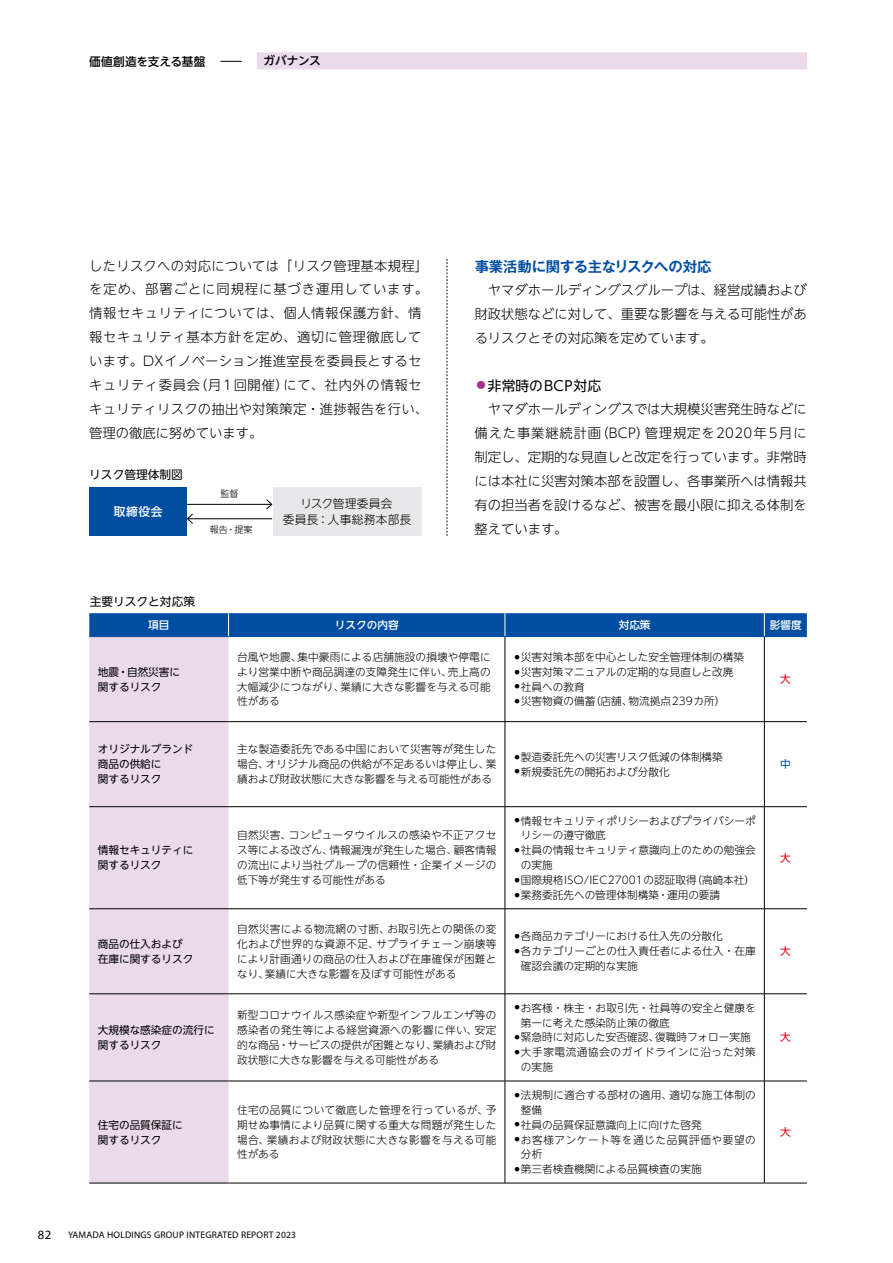
<style>
.page{position:relative;width:893px;height:1263px;background:#fff}
.page>*{position:absolute;margin:0;border:0;box-sizing:border-box;transform-origin:0 0}
.t1{font:700 14.4px "Gothic MB101 Pr 5 De";letter-spacing:-.015em;color:#004ea2}
.t2{font:13.8px "UD Shin Go NT Pro";letter-spacing:.015em;color:#000}
.t3{font:300 13.35px/23.9px "UD Shin Go NT Pro";letter-spacing:.02em;color:#000;text-align:justify}
.t4{font:300 13.35px/23.9px "UD Shin Go NT Pro";letter-spacing:.045em;color:#000}
.t5{font:12.75px "Myriad Pro";color:#000}
.t6{font:300 11.7px/15.9px "UD Shin Go NT Pro";letter-spacing:.025em;color:#000;text-align:center}
.t7{font:11.7px "UD Shin Go NT Pro";color:#000}
.t8{font:500 11.7px "UD Shin Go NT Pro";letter-spacing:-.015em;color:#000}
.t9{font:500 11.7px "UD Shin Go NT Pro";color:#fff}
.t10{font:300 10.65px/14.9px "UD Shin Go NT Pro";color:#000;text-align:justify}
.t11{font:10.65px/14.9px "UD Shin Go NT Pro";color:#000}
.t12{font:300 10.65px "UD Shin Go NT Pro";letter-spacing:.055em;color:#000}
.t13{font:300 10.65px "UD Shin Go NT Pro";letter-spacing:.02em;color:#000}
.t14{font:500 10.65px "UD Shin Go NT Pro";color:#fff}
.t15{font:10.65px "UD Shin Go NT Pro";color:#e60012}
.t16{font:10.65px "UD Shin Go NT Pro";color:#004ea2}
.t17{font:9.6px "Myriad Pro";letter-spacing:.02em;color:#000}
.t18{font:300 9px "UD Shin Go NT Pro";color:#000}
.s1{font-weight:300;font-size:13.35px;color:#a5308d}
.s2{font-weight:500;font-size:7.5px}
</style>
<div class="page">
<svg style="left:220px;top:61px;width:22px;height:1px"></svg>
<div style="left:257px;top:52px;width:550px;height:17px;background:#ebdaea"></div>
<hr style="left:187px;top:504px;width:85px;height:1px;background:#000">
<svg style="left:266px;top:499px;width:7px;height:11px"></svg>
<hr style="left:188px;top:518px;width:84px;height:1px;background:#000">
<svg style="left:187px;top:513px;width:7px;height:11px"></svg>
<div style="left:89px;top:487px;width:98px;height:49px;background:#004ea2"></div>
<div style="left:273px;top:487px;width:148px;height:49px;background:#e8e8ea"></div>
<div style="left:89px;top:637px;width:140px;height:546px;background:#ebdaea"></div>
<hr style="left:505px;top:637px;width:1px;height:84px;background:#000">
<hr style="left:764px;top:637px;width:1px;height:84px;background:#000">
<hr style="left:505px;top:722px;width:1px;height:84px;background:#000">
<hr style="left:764px;top:722px;width:1px;height:84px;background:#000">
<hr style="left:505px;top:807px;width:1px;height:101px;background:#000">
<hr style="left:764px;top:807px;width:1px;height:101px;background:#000">
<hr style="left:505px;top:909px;width:1px;height:84px;background:#000">
<hr style="left:764px;top:909px;width:1px;height:84px;background:#000">
<hr style="left:505px;top:994px;width:1px;height:87px;background:#000">
<hr style="left:764px;top:994px;width:1px;height:87px;background:#000">
<hr style="left:505px;top:1081px;width:1px;height:102px;background:#000">
<hr style="left:764px;top:1081px;width:1px;height:102px;background:#000">
<hr style="left:89px;top:721px;width:140px;height:1px;background:#000">
<hr style="left:229px;top:721px;width:276px;height:1px;background:#000">
<hr style="left:505px;top:721px;width:259px;height:1px;background:#000">
<hr style="left:764px;top:721px;width:43px;height:1px;background:#000">
<hr style="left:89px;top:806px;width:140px;height:1px;background:#000">
<hr style="left:229px;top:806px;width:276px;height:1px;background:#000">
<hr style="left:505px;top:806px;width:259px;height:1px;background:#000">
<hr style="left:764px;top:806px;width:43px;height:1px;background:#000">
<hr style="left:89px;top:908px;width:140px;height:1px;background:#000">
<hr style="left:229px;top:908px;width:276px;height:1px;background:#000">
<hr style="left:505px;top:908px;width:259px;height:1px;background:#000">
<hr style="left:764px;top:908px;width:43px;height:1px;background:#000">
<hr style="left:89px;top:993px;width:140px;height:1px;background:#000">
<hr style="left:229px;top:993px;width:276px;height:1px;background:#000">
<hr style="left:505px;top:993px;width:259px;height:1px;background:#000">
<hr style="left:764px;top:993px;width:43px;height:1px;background:#000">
<hr style="left:89px;top:1081px;width:140px;height:1px;background:#000">
<hr style="left:229px;top:1081px;width:276px;height:1px;background:#000">
<hr style="left:505px;top:1081px;width:259px;height:1px;background:#000">
<hr style="left:764px;top:1081px;width:43px;height:1px;background:#000">
<hr style="left:89px;top:1183px;width:140px;height:1px;background:#000">
<hr style="left:229px;top:1183px;width:276px;height:1px;background:#000">
<hr style="left:505px;top:1183px;width:259px;height:1px;background:#000">
<hr style="left:764px;top:1183px;width:43px;height:1px;background:#000">
<div style="left:89px;top:613px;width:718px;height:23px;background:#004ea2"></div>
<hr style="left:89px;top:636px;width:140px;height:1px;background:#004ea2">
<hr style="left:229px;top:636px;width:276px;height:1px;background:#004ea2">
<hr style="left:505px;top:636px;width:259px;height:1px;background:#004ea2">
<hr style="left:764px;top:636px;width:43px;height:1px;background:#004ea2">
<svg style="left:447px;top:259px;width:1px;height:277px"></svg>
<p class="t8" style="left:89px;top:52px;width:118px">価値創造を支える基盤</p>
<p class="t8" style="left:263px;top:51px;width:59px">ガバナンス</p>
<p class="t4" style="left:89px;top:253px;width:340px">したリスクへの対応については「リスク管理基本規程」を定め、部署ごとに同規程に基づき運用しています。情報セキュリティについては、個人情報保護方針、情報セキュリティ基本方針を定め、適切に管理徹底しています。DXイノベーション推進室長を委員長とするセキュリティ委員会（月1回開催）にて、社内外の情報セキュリティリスクの抽出や対策策定・進捗報告を行い、管理の徹底に努めています。</p>
<p class="t7" style="left:89px;top:465px;width:95px">リスク管理体制図</p>
<p class="t9" style="left:114px;top:502px;width:50px">取締役会</p>
<p class="t18" style="left:221px;top:487px;width:20px">監督</p>
<p class="t18" style="left:210px;top:522px;width:44px">報告・提案</p>
<p class="t7" style="left:90px;top:592px;width:107px">主要リスクと対応策</p>
<p class="t6" style="left:283px;top:495px;width:130px">リスク管理委員会<br>委員長：人事総務本部長</p>
<h1 class="t1" style="left:475px;top:255px;width:238px">事業活動に関する主なリスクへの対応</h1>
<p class="t3" style="left:475px;top:278px;width:334px;text-indent:13px">ヤマダホールディングスグループは、経営成績および財政状態などに対して、重要な影響を与える可能性があるリスクとその対応策を定めています。</p>
<p class="t2" style="left:475px;top:374px;width:128px"><span class="s1">◦</span>非常時のBCP対応</p>
<p class="t3" style="left:475px;top:397px;width:334px;text-indent:13px">ヤマダホールディングスでは大規模災害発生時などに備えた事業継続計画（BCP）管理規定を2020年5月に制定し、定期的な見直しと改定を行っています。非常時には本社に災害対策本部を設置し、各事業所へは情報共有の担当者を設けるなど、被害を最小限に抑える体制を整えています。</p>
<p class="t14" style="left:148px;top:616px;width:23px">項目</p>
<p class="t14" style="left:335px;top:616px;width:65px">リスクの内容</p>
<p class="t14" style="left:619px;top:616px;width:33px">対応策</p>
<p class="t14" style="left:770px;top:616px;width:33px">影響度</p>
<p class="t11" style="left:98px;top:664px;width:84px">地震・自然災害に関するリスク</p>
<p class="t10" style="left:237px;top:649px;width:255px">台風や地震、集中豪雨による店舗施設の損壊や停電により営業中断や商品調達の支障発生に伴い、売上高の大幅減少につながり、業績に大きな影響を与える可能性がある</p>
<p class="t10" style="left:513px;top:649px;width:232px;text-align:left"><span class="s2">◦</span>災害対策本部を中心とした安全管理体制の構築<span class="s2">◦</span>災害対策マニュアルの定期的な見直しと改廃<br><span class="s2">◦</span>社員への教育<br><span class="s2">◦</span>災害物資の備蓄（店舗、物流拠点239カ所）</p>
<p class="t15" style="left:780px;top:670px;width:12px">大</p>
<p class="t11" style="left:98px;top:741px;width:97px">オリジナルブランド商品の供給に<br>関するリスク</p>
<p class="t10" style="left:237px;top:741px;width:261px">主な製造委託先である中国において災害等が発生した場合、オリジナル商品の供給が不足あるいは停止し、業績および財政状態に大きな影響を与える可能性がある</p>
<p class="t10" style="left:513px;top:749px;width:211px"><span class="s2">◦</span>製造委託先への災害リスク低減の体制構築<span class="s2">◦</span>新規委託先の開拓および分散化</p>
<p class="t16" style="left:780px;top:755px;width:12px">中</p>
<p class="t11" style="left:98px;top:842px;width:97px">情報セキュリティに関するリスク</p>
<p class="t11" style="left:98px;top:936px;width:97px">商品の仕入および在庫に関するリスク</p>
<p class="t11" style="left:98px;top:1022px;width:118px">大規模な感染症の流行に関するリスク</p>
<p class="t11" style="left:98px;top:1117px;width:87px">住宅の品質保証に関するリスク</p>
<p class="t10" style="left:237px;top:827px;width:261px">自然災害、コンピュータウイルスの感染や不正アクセス等による改ざん、情報漏洩が発生した場合、顧客情報の流出により当社グループの信頼性・企業イメージの低下等が発生する可能性がある</p>
<p class="t10" style="left:513px;top:813px;width:244px"><span class="s2">◦</span>情報セキュリティポリシーおよびプライバシーポ</p>
<p class="t10" style="left:521px;top:827px;width:87px">リシーの遵守徹底</p>
<p class="t10" style="left:513px;top:842px;width:244px"><span class="s2">◦</span>社員の情報セキュリティ意識向上のための勉強会</p>
<p class="t10" style="left:521px;top:857px;width:33px">の実施</p>
<p class="t10" style="left:513px;top:872px;width:243px"><span class="s2">◦</span>国際規格ISO/IEC27001の認証取得（高崎本社）</p>
<p class="t10" style="left:513px;top:887px;width:208px"><span class="s2">◦</span>業務委託先への管理体制構築・運用の要請</p>
<p class="t10" style="left:237px;top:921px;width:261px">自然災害による物流網の寸断、お取引先との関係の変化および世界的な資源不足、サプライチェーン崩壊等により計画通りの商品の仕入および在庫確保が困難となり、業績に大きな影響を及ぼす可能性がある</p>
<p class="t10" style="left:513px;top:928px;width:211px"><span class="s2">◦</span>各商品カテゴリーにおける仕入先の分散化</p>
<p class="t10" style="left:513px;top:943px;width:244px"><span class="s2">◦</span>各カテゴリーごとの仕入責任者による仕入・在庫</p>
<p class="t10" style="left:521px;top:958px;width:118px">確認会議の定期的な実施</p>
<p class="t10" style="left:237px;top:1007px;width:261px">新型コロナウイルス感染症や新型インフルエンザ等の感染者の発生等による経営資源への影響に伴い、安定的な商品・サービスの提供が困難となり、業績および財政状態に大きな影響を与える可能性がある</p>
<p class="t10" style="left:237px;top:1102px;width:261px">住宅の品質について徹底した管理を行っているが、予期せぬ事情により品質に関する重大な問題が発生した場合、業績および財政状態に大きな影響を与える可能性がある</p>
<p class="t10" style="left:513px;top:1000px;width:244px"><span class="s2">◦</span>お客様・株主・お取引先・社員等の安全と健康を</p>
<p class="t10" style="left:521px;top:1015px;width:150px">第一に考えた感染防止策の徹底</p>
<p class="t10" style="left:513px;top:1029px;width:239px"><span class="s2">◦</span>緊急時に対応した安否確認、復職時フォロー実施</p>
<p class="t12" style="left:513px;top:1044px;width:244px"><span class="s2">◦</span>大手家電流通協会のガイドラインに沿った対策</p>
<p class="t10" style="left:521px;top:1059px;width:34px">の実施</p>
<p class="t13" style="left:513px;top:1086px;width:244px"><span class="s2">◦</span>法規制に適合する部材の適用、適切な施工体制の</p>
<p class="t10" style="left:521px;top:1102px;width:23px">整備</p>
<p class="t10" style="left:513px;top:1117px;width:190px"><span class="s2">◦</span>社員の品質保証意識向上に向けた啓発</p>
<p class="t12" style="left:513px;top:1131px;width:244px"><span class="s2">◦</span>お客様アンケート等を通じた品質評価や要望の</p>
<p class="t10" style="left:521px;top:1146px;width:23px">分析</p>
<p class="t10" style="left:513px;top:1161px;width:190px"><span class="s2">◦</span>第三者検査機関による品質検査の実施</p>
<p class="t5" style="left:38px;top:1226px;width:15px">82</p>
<p class="t17" style="left:68px;top:1228px;width:230px">YAMADA HOLDINGS GROUP INTEGRATED REPORT 2023</p>
<p class="t15" style="left:780px;top:849px;width:12px">大</p>
<p class="t15" style="left:780px;top:943px;width:12px">大</p>
<p class="t15" style="left:780px;top:1029px;width:12px">大</p>
<p class="t15" style="left:780px;top:1123px;width:12px">大</p>
</div>
